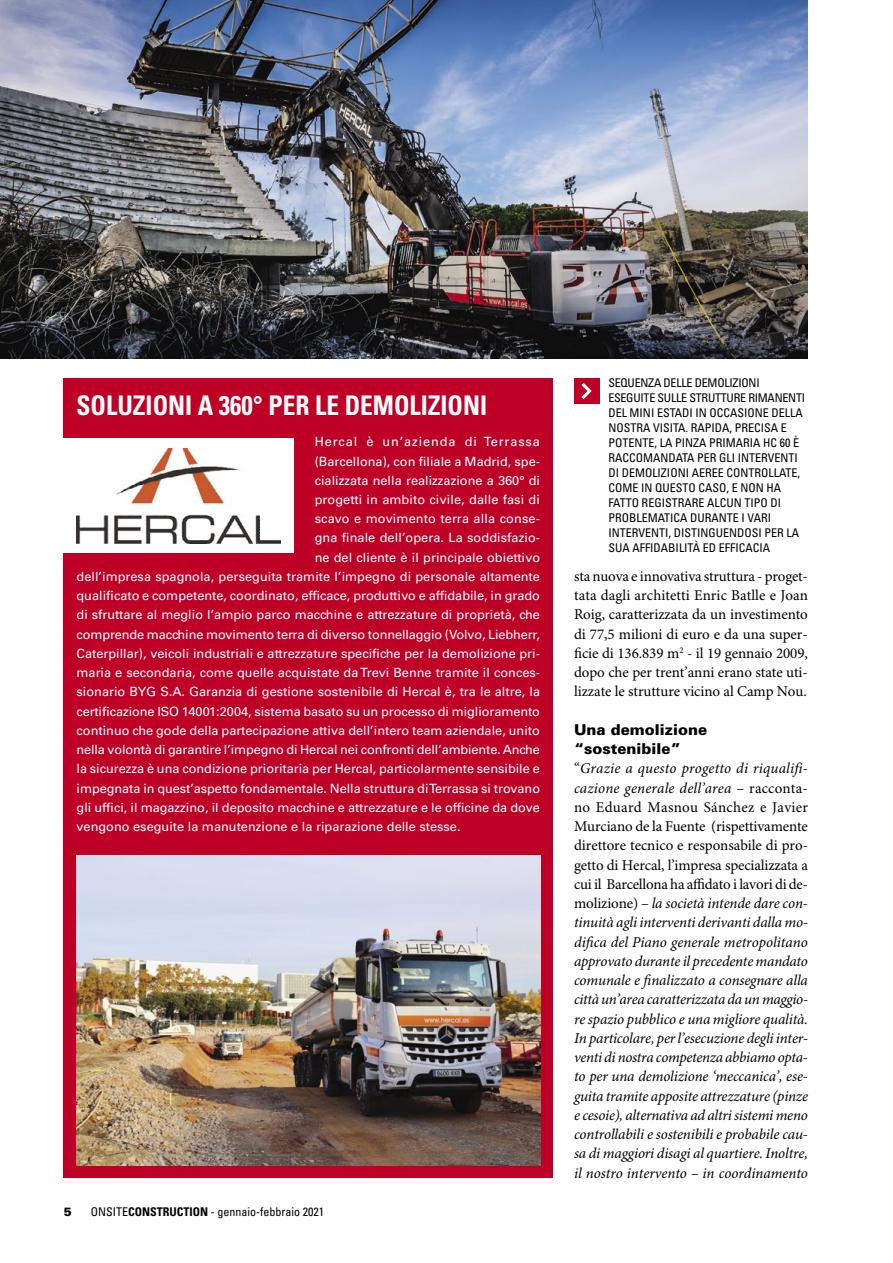
<style>
.page{position:relative;width:893px;height:1263px;background:#fff}
.page>*{position:absolute;margin:0;border:0;box-sizing:border-box;transform-origin:0 0}
.t1{font:700 condensed 27px "Univers LT Std";color:#fff;scale:.94 1}
.t2{font:italic 15px/19.2px "Minion Pro";letter-spacing:-.005em;color:#000;text-align:justify}
.t3{font:15px/19.2px "Minion Pro";letter-spacing:-.005em;color:#000;text-align:justify}
.t4{font:900 15px/19.2px "Univers LT Std";color:#000}
.t5{font:12.75px "Univers LT Std";color:#fff}
.t6{font:12.75px "Univers LT Std";letter-spacing:.07em;color:#fff}
.t7{font:condensed 12px/15px "Univers LT Std";color:#000}
.t8{font:900 12px "Univers LT Std";color:#000}
.s1{font-weight:700}
.s2{font-style:normal}
</style>
<div class="page">
<div style="left:64px;top:378px;width:489px;height:800px;background:#be0027"></div>
<img style="left:77px;top:856px;width:463px;height:309px">
<div style="left:58px;top:438px;width:235px;height:115px;background:#fff"></div>
<img style="left:77px;top:448px;width:204px;height:95px">
<img style="left:0;top:0;width:808px;height:358px">
<div style="left:574px;top:378px;width:25px;height:25px;background:#be0027"></div>
<svg style="left:581px;top:383px;width:11px;height:16px"></svg>
<h1 class="t1" style="left:77px;top:389px;width:438px">SOLUZIONI A 360° PER LE DEMOLIZIONI</h1>
<p class="t6" style="left:315px;top:434px;width:227px">Hercal è un’azienda di Terrassa</p>
<p class="t5" style="left:315px;top:453px;width:227px">(Barcellona), con filiale a Madrid, spe-</p>
<p class="t5" style="left:315px;top:473px;width:227px">cializzata nella realizzazione a 360° di</p>
<p class="t5" style="left:315px;top:492px;width:227px">progetti in ambito civile, dalle fasi di</p>
<p class="t5" style="left:315px;top:511px;width:227px">scavo e movimento terra alla conse-</p>
<p class="t5" style="left:315px;top:530px;width:227px">gna finale dell’opera. La soddisfazio-</p>
<p class="t5" style="left:315px;top:550px;width:227px">ne del cliente è il principale obiettivo</p>
<p class="t5" style="left:77px;top:569px;width:465px">dell’impresa spagnola, perseguita tramite l’impegno di personale altamente</p>
<p class="t5" style="left:77px;top:588px;width:465px">qualificato e competente, coordinato, efficace, produttivo e affidabile, in grado</p>
<p class="t5" style="left:77px;top:607px;width:465px">di sfruttare al meglio l’ampio parco macchine e attrezzature di proprietà, che</p>
<p class="t5" style="left:77px;top:627px;width:465px">comprende macchine movimento terra di diverso tonnellaggio (Volvo, Liebherr,</p>
<p class="t5" style="left:77px;top:646px;width:465px">Caterpillar), veicoli industriali e attrezzature specifiche per la demolizione pri-</p>
<p class="t5" style="left:77px;top:665px;width:465px">maria e secondaria, come quelle acquistate da Trevi Benne tramite il conces-</p>
<p class="t5" style="left:77px;top:684px;width:465px">sionario BYG S.A. Garanzia di gestione sostenibile di Hercal è, tra le altre, la</p>
<p class="t5" style="left:77px;top:703px;width:465px">certificazione ISO 14001:2004, sistema basato su un processo di miglioramento</p>
<p class="t5" style="left:77px;top:723px;width:465px">continuo che gode della partecipazione attiva dell’intero team aziendale, unito</p>
<p class="t5" style="left:77px;top:742px;width:465px">nella volontà di garantire l’impegno di Hercal nei confronti dell’ambiente. Anche</p>
<p class="t5" style="left:77px;top:761px;width:465px">la sicurezza è una condizione prioritaria per Hercal, particolarmente sensibile e</p>
<p class="t5" style="left:77px;top:780px;width:465px">impegnata in quest’aspetto fondamentale. Nella struttura di Terrassa si trovano</p>
<p class="t5" style="left:77px;top:800px;width:465px">gli uffici, il magazzino, il deposito macchine e attrezzature e le officine da dove</p>
<p class="t5" style="left:77px;top:819px;width:386px">vengono eseguite la manutenzione e la riparazione delle stesse.</p>
<p class="t8" style="left:64px;top:1204px;width:10px">5</p>
<p class="t7" style="left:91px;top:1204px;width:235px">ONSITE<span class="s1">CONSTRUCTION</span> - gennaio-febbraio 2021</p>
<p class="t7" style="left:608px;top:375px;width:198px">SEQUENZA DELLE DEMOLIZIONI<br>ESEGUITE SULLE STRUTTURE RIMANENTI<br>DEL MINI ESTADI IN OCCASIONE DELLA<br>NOSTRA VISITA. RAPIDA, PRECISA E<br>POTENTE, LA PINZA PRIMARIA HC 60 È<br>RACCOMANDATA PER GLI INTERVENTI<br>DI DEMOLIZIONI AEREE CONTROLLATE,<br>COME IN QUESTO CASO, E NON HA<br>FATTO REGISTRARE ALCUN TIPO DI<br>PROBLEMATICA DURANTE I VARI<br>INTERVENTI, DISTINGUENDOSI PER LA<br>SUA AFFIDABILITÀ ED EFFICACIA</p>
<p class="t3" style="left:574px;top:567px;width:235px">sta nuova e innovativa struttura - proget&shy;tata dagli architetti Enric Batlle e Joan Roig, caratterizzata da un investimento di 77,5 milioni di euro e da una super&shy;ficie di 136.839 m<sup>2</sup> - il 19 gennaio 2009, dopo che per trent’anni erano state uti&shy;lizzate le strutture vicino al Camp Nou.</p>
<p class="t4" style="left:574px;top:720px;width:135px">Una demolizione “sostenibile”</p>
<p class="t2" style="left:574px;top:760px;width:236px"><span class="s2">“</span>Grazie a questo progetto di riqualifi&shy;cazione generale dell’area <span class="s2">– racconta&shy;no Eduard Masnou Sánchez e Javier Murciano de la Fuente (rispettivamente direttore tecnico e responsabile di pro&shy;getto di Hercal, l’impresa specializzata a cui il Barcellona ha affidato i lavori di de&shy;molizione) –</span> la società intende dare con&shy;tinuità agli interventi derivanti dalla mo&shy;difica del Piano generale metropolitano approvato durante il precedente mandato comunale e finalizzato a consegnare alla città un’area caratterizzata da un maggio&shy;re spazio pubblico e una migliore qualità.<br>In particolare, per l’esecuzione degli inter&shy;venti di nostra competenza abbiamo opta&shy;to per una demolizione ‘meccanica’, ese&shy;guita tramite apposite attrezzature (pinze e cesoie), alternativa ad altri sistemi meno controllabili e sostenibili e probabile cau&shy;sa di maggiori disagi al quartiere. Inoltre, il nostro intervento – in coordinamento</p>
</div>
